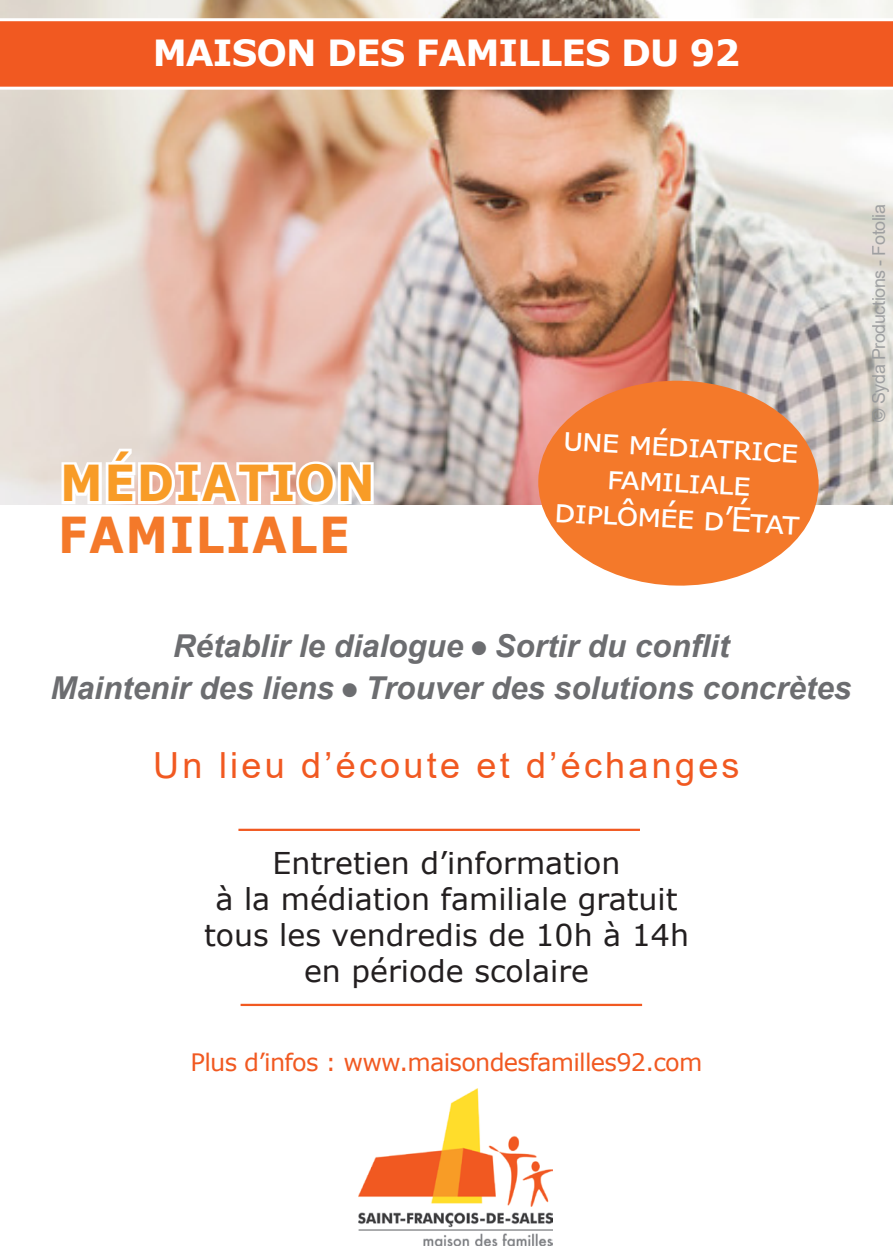
<style>
.page{position:relative;width:893px;height:1259px;background:#fff}
.page>*{position:absolute;margin:0;border:0;box-sizing:border-box;transform-origin:0 0}
.t1{font:700 49.5px "Verdana";letter-spacing:.035em;color:#f4792a;scale:.91 1}
.t2{font:700 49.5px "Verdana";letter-spacing:.035em;color:#f89c27;scale:.91 1}
.t3{font:36px "Arial";letter-spacing:.09em;color:#f15921}
.t4{font:700 36px "Verdana";letter-spacing:-.025em;color:#fff}
.t5{font:33px "Verdana";color:#fff}
.t6{font:italic 700 31.5px "Arial";color:#6c6d70}
.t7{font:30px "Verdana";color:#231f20}
.t8{font:24px "Verdana";letter-spacing:-.03em;color:#f15921}
.t9{font:18px "Arial";letter-spacing:-.025em;color:#939598}
</style>
<div class="page">
<img style="left:0;top:0;width:893px;height:504px">
<img style="left:359px;top:1089px;width:193px;height:156px">
<svg style="left:537px;top:379px;width:283px;height:207px;background:#f18e50"></svg>
<hr style="left:238px;top:828px;width:402px;height:3px;background:#f15921">
<hr style="left:241px;top:1003px;width:401px;height:3px;background:#f15921">
<svg style="left:0;top:18px;width:893px;height:72px;background:#f16734"></svg>
<svg style="left:58px;top:443px;width:319px;height:62px"></svg>
<p class="t4" style="left:153px;top:27px;width:589px">MAISON DES FAMILLES DU 92</p>
<p class="t2" style="left:60px;top:448px;width:347px">MÉDIATION</p>
<p class="t1" style="left:58px;top:500px;width:322px">FAMILIALE</p>
<p class="t5" style="left:564px;top:415px;width:238px;rotate:3deg">une médiatrice</p>
<p class="t5" style="left:608px;top:454px;width:146px;rotate:3deg">familiale</p>
<p class="t5" style="left:556px;top:487px;width:248px;rotate:3deg">diplômée d’État</p>
<p class="t9" style="left:866px;top:421px;width:219px;rotate:-90deg">© Syda Productions - Fotolia</p>
<p class="t6" style="left:173px;top:625px;width:558px">Rétablir le dialogue ● Sortir du conflit</p>
<p class="t6" style="left:50px;top:667px;width:802px">Maintenir des liens ● Trouver des solutions concrètes</p>
<p class="t3" style="left:153px;top:741px;width:588px">Un lieu d’écoute et d’échanges</p>
<p class="t7" style="left:273px;top:843px;width:349px">Entretien d’information</p>
<p class="t7" style="left:215px;top:879px;width:464px">à la médiation familiale gratuit</p>
<p class="t7" style="left:204px;top:915px;width:486px">tous les vendredis de 10h à 14h</p>
<p class="t7" style="left:304px;top:951px;width:286px">en période scolaire</p>
<p class="t8" style="left:191px;top:1046px;width:513px">Plus d’infos : www.maisondesfamilles92.com</p>
</div>
